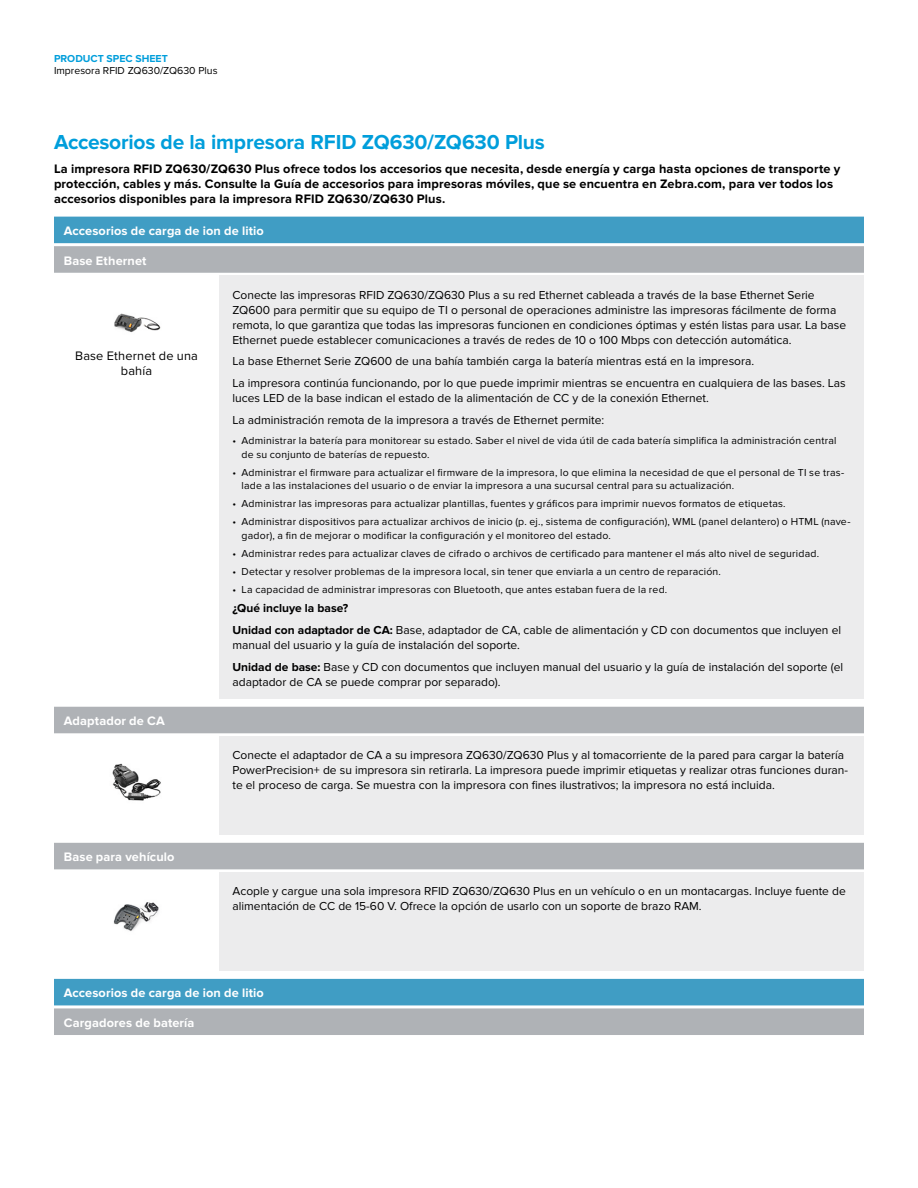
<style>
.page{position:relative;width:918px;height:1188px;background:#fff}
.page>*{position:absolute;margin:0;border:0;box-sizing:border-box;transform-origin:0 0}
.t1{font:700 21px "Proxima Nova";letter-spacing:-.01em;color:#009edb}
.t2{font:700 12.75px/15px "Proxima Nova";letter-spacing:.01em;color:#000}
.t3{font:700 12.75px "Proxima Nova";letter-spacing:.01em;color:#fff}
.t4{font:12.75px/15px "Proxima Nova";letter-spacing:.015em;color:#000;text-align:center}
.t5{font:12px/15px "Proxima Nova";color:#000}
.t6{font:10.5px/13.5px "Proxima Nova";letter-spacing:.02em;color:#000}
.t7{font:10.5px "Proxima Nova";color:#000}
.t8{font:700 10.5px "Proxima Nova";color:#009edb}
.s1{font-weight:700}
</style>
<div class="page">
<div style="left:54px;top:215px;width:810px;height:30px;background:#409dc4"></div>
<div style="left:54px;top:245px;width:810px;height:29px;background:#afb2b6"></div>
<hr style="left:54px;top:214px;width:810px;height:3px;background:#fff">
<hr style="left:54px;top:243px;width:810px;height:3px;background:#fff">
<hr style="left:54px;top:273px;width:810px;height:3px;background:#fff">
<div style="left:219px;top:276px;width:645px;height:423px;background:#ececed"></div>
<img style="left:114px;top:313px;width:47px;height:20px">
<div style="left:54px;top:705px;width:810px;height:30px;background:#afb2b6"></div>
<hr style="left:54px;top:704px;width:810px;height:3px;background:#fff">
<hr style="left:54px;top:733px;width:810px;height:3px;background:#fff">
<div style="left:219px;top:736px;width:645px;height:99px;background:#ececed"></div>
<img style="left:112px;top:763px;width:49px;height:38px">
<div style="left:54px;top:841px;width:810px;height:30px;background:#afb2b6"></div>
<hr style="left:54px;top:840px;width:810px;height:3px;background:#fff">
<hr style="left:54px;top:869px;width:810px;height:3px;background:#fff">
<div style="left:219px;top:872px;width:645px;height:99px;background:#ececed"></div>
<img style="left:113px;top:902px;width:46px;height:29px">
<div style="left:54px;top:977px;width:810px;height:30px;background:#409dc4"></div>
<div style="left:54px;top:1007px;width:810px;height:30px;background:#afb2b6"></div>
<hr style="left:54px;top:976px;width:810px;height:3px;background:#fff">
<hr style="left:54px;top:1005px;width:810px;height:3px;background:#fff">
<hr style="left:54px;top:1035px;width:810px;height:3px;background:#fff">
<p class="t8" style="left:54px;top:52px;width:115px">PRODUCT SPEC SHEET</p>
<p class="t7" style="left:54px;top:64px;width:165px">Impresora RFID ZQ630/ZQ630 Plus</p>
<h1 class="t1" style="left:54px;top:130px;width:492px">Accesorios de la impresora RFID ZQ630/ZQ630 Plus</h1>
<p class="t2" style="left:54px;top:162px;width:788px">La impresora RFID ZQ630/ZQ630 Plus ofrece todos los accesorios que necesita, desde energía y carga hasta opciones de transporte y protección, cables y más. Consulte la Guía de accesorios para impresoras móviles, que se encuentra en Zebra.com, para ver todos los accesorios disponibles para la impresora RFID ZQ630/ZQ630 Plus.</p>
<p class="t3" style="left:64px;top:223px;width:202px">Accesorios de carga de ion de litio</p>
<p class="t3" style="left:64px;top:253px;width:84px">Base Ethernet</p>
<p class="t4" style="left:75px;top:348px;width:124px">Base Ethernet de una bahía</p>
<p class="t3" style="left:64px;top:713px;width:103px">Adaptador de CA</p>
<p class="t3" style="left:64px;top:850px;width:112px">Base para vehículo</p>
<p class="t5" style="left:232px;top:287px;width:615px">Conecte las impresoras RFID ZQ630/ZQ630 Plus a su red Ethernet cableada a través de la base Ethernet Serie ZQ600 para permitir que su equipo de TI o personal de operaciones administre las impresoras fácilmente de forma remota, lo que garantiza que todas las impresoras funcionen en condiciones óptimas y estén listas para usar. La base Ethernet puede establecer comunicaciones a través de redes de 10 o 100 Mbps con detección automática.</p>
<p class="t5" style="left:232px;top:351px;width:615px;line-height:21.8px">La base Ethernet Serie ZQ600 de una bahía también carga la batería mientras está en la impresora.<br>La impresora continúa funcionando, por lo que puede imprimir mientras se encuentra en cualquiera de las bases. Las</p>
<p class="t5" style="left:232px;top:388px;width:478px;line-height:21.8px">luces LED de la base indican el estado de la alimentación de CC y de la conexión Ethernet.<br>La administración remota de la impresora a través de Ethernet permite:</p>
<p class="t6" style="left:241px;top:434px;width:597px;text-indent:-9px">• Administrar la batería para monitorear su estado. Saber el nivel de vida útil de cada batería simplifica la administración central de su conjunto de baterías de repuesto.</p>
<p class="t6" style="left:241px;top:466px;width:604px;text-indent:-9px">• Administrar el firmware para actualizar el firmware de la impresora, lo que elimina la necesidad de que el personal de TI se tras&shy;lade a las instalaciones del usuario o de enviar la impresora a una sucursal central para su actualización.</p>
<p class="t6" style="left:233px;top:497px;width:555px">• Administrar las impresoras para actualizar plantillas, fuentes y gráficos para imprimir nuevos formatos de etiquetas.</p>
<p class="t6" style="left:241px;top:515px;width:610px;text-indent:-9px">• Administrar dispositivos para actualizar archivos de inicio (p. ej., sistema de configuración), WML (panel delantero) o HTML (nave&shy;gador), a fin de mejorar o modificar la configuración y el monitoreo del estado.</p>
<p class="t6" style="left:233px;top:547px;width:588px">• Administrar redes para actualizar claves de cifrado o archivos de certificado para mantener el más alto nivel de seguridad.</p>
<p class="t6" style="left:233px;top:565px;width:490px">• Detectar y resolver problemas de la impresora local, sin tener que enviarla a un centro de reparación.</p>
<p class="t6" style="left:233px;top:583px;width:436px">• La capacidad de administrar impresoras con Bluetooth, que antes estaban fuera de la red.</p>
<p class="t5" style="left:232px;top:598px;width:610px;line-height:21.8px"><span class="s1">¿Qué incluye la base?<br>Unidad con adaptador de CA:</span> Base, adaptador de CA, cable de alimentación y CD con documentos que incluyen el</p>
<p class="t5" style="left:232px;top:634px;width:612px;line-height:21.8px">manual del usuario y la guía de instalación del soporte.<br><span class="s1">Unidad de base:</span> Base y CD con documentos que incluyen manual del usuario y la guía de instalación del soporte (el</p>
<p class="t5" style="left:232px;top:674px;width:270px">adaptador de CA se puede comprar por separado).</p>
<p class="t5" style="left:232px;top:748px;width:617px">Conecte el adaptador de CA a su impresora ZQ630/ZQ630 Plus y al tomacorriente de la pared para cargar la batería<br>PowerPrecision+ de su impresora sin retirarla. La impresora puede imprimir etiquetas y realizar otras funciones duran&shy;te el proceso de carga. Se muestra con la impresora con fines ilustrativos; la impresora no está incluida.</p>
<p class="t5" style="left:232px;top:884px;width:615px">Acople y cargue una sola impresora RFID ZQ630/ZQ630 Plus en un vehículo o en un montacargas. Incluye fuente de alimentación de CC de 15-60 V. Ofrece la opción de usarlo con un soporte de brazo RAM.</p>
<p class="t3" style="left:64px;top:986px;width:202px">Accesorios de carga de ion de litio</p>
<p class="t3" style="left:64px;top:1015px;width:132px">Cargadores de batería</p>
</div>
